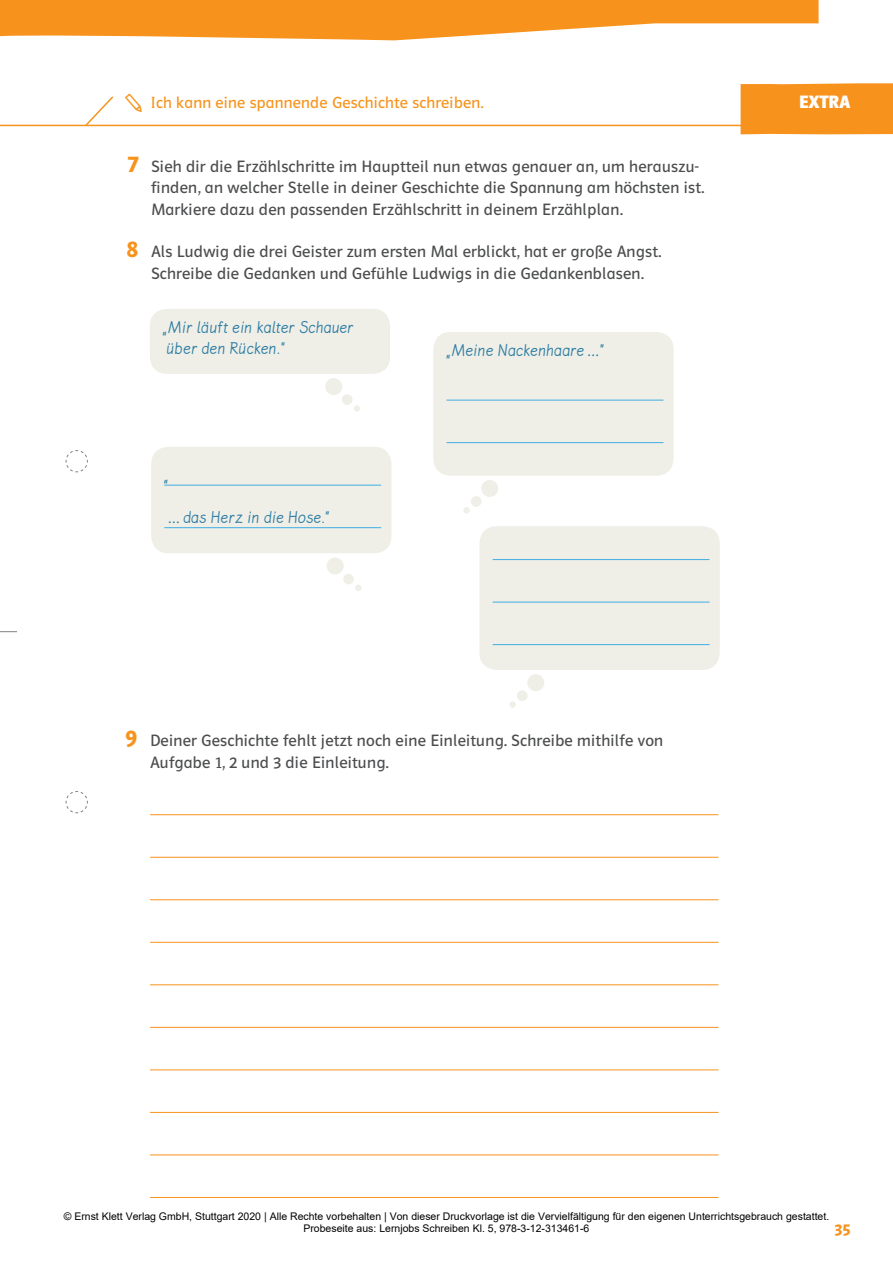
<style>
.page{position:relative;width:893px;height:1263px;background:#fff}
.page>*{position:absolute;margin:0;border:0;box-sizing:border-box;transform-origin:0 0}
.t1{font:24px "Polo Basis TB Hfett";color:#f7931d}
.t2{font:18px/21px "Lemme Script BY05";letter-spacing:.02em;color:#2d7ca3}
.t3{font:700 18px "Polo Basis TB";color:#fff}
.t4{font:16.5px/21.3px "Polo Basis TB Buch";letter-spacing:.01em;color:#4b4c4d}
.t5{font:16.5px "Polo Basis TB Hfett";color:#f7931d}
.t6{font:16.2px "Polo Basis TB Buch";letter-spacing:.01em;color:#f7931d}
.t7{font:10.5px/12.6px "Arial";color:#000;text-align:center}
</style>
<div class="page">
<div style="left:741px;top:83px;width:152px;height:51px;background:#f7931d"></div>
<svg style="left:83px;top:96px;width:32px;height:31px"></svg>
<hr style="left:0;top:125px;width:893px;height:1px;background:#f7931d">
<div style="left:150px;top:309px;width:240px;height:65px;background:#efefe7;border-radius:17px"></div>
<div style="left:325px;top:378px;width:17px;height:17px;background:#efefe7;border-radius:50%"></div>
<div style="left:342px;top:394px;width:11px;height:11px;background:#efefe7;border-radius:50%"></div>
<div style="left:354px;top:405px;width:6px;height:7px;background:#efefe7;border-radius:50%"></div>
<div style="left:433px;top:332px;width:241px;height:144px;background:#efefe7;border-radius:17px"></div>
<hr style="left:446px;top:400px;width:217px;height:1px;background:#40ade2">
<hr style="left:446px;top:442px;width:217px;height:1px;background:#40ade2">
<div style="left:481px;top:480px;width:17px;height:17px;background:#efefe7;border-radius:50%"></div>
<div style="left:471px;top:496px;width:10px;height:11px;background:#efefe7;border-radius:50%"></div>
<div style="left:463px;top:507px;width:7px;height:6px;background:#efefe7;border-radius:50%"></div>
<div style="left:151px;top:447px;width:240px;height:106px;background:#efefe7;border-radius:17px"></div>
<hr style="left:164px;top:485px;width:217px;height:1px;background:#40ade2">
<hr style="left:164px;top:527px;width:217px;height:1px;background:#40ade2">
<div style="left:327px;top:557px;width:17px;height:17px;background:#efefe7;border-radius:50%"></div>
<div style="left:343px;top:574px;width:11px;height:10px;background:#efefe7;border-radius:50%"></div>
<svg style="left:355px;top:585px;width:6px;height:6px"></svg>
<div style="left:479px;top:526px;width:241px;height:144px;background:#efefe7;border-radius:17px"></div>
<hr style="left:493px;top:559px;width:216px;height:1px;background:#40ade2">
<hr style="left:493px;top:602px;width:216px;height:1px;background:#40ade2">
<hr style="left:493px;top:644px;width:216px;height:1px;background:#40ade2">
<div style="left:527px;top:674px;width:17px;height:17px;background:#efefe7;border-radius:50%"></div>
<div style="left:517px;top:690px;width:11px;height:11px;background:#efefe7;border-radius:50%"></div>
<div style="left:509px;top:701px;width:7px;height:7px;background:#efefe7;border-radius:50%"></div>
<svg style="left:65px;top:450px;width:23px;height:23px"></svg>
<svg style="left:65px;top:791px;width:23px;height:22px"></svg>
<svg style="left:0;top:631px;width:17px;height:1px"></svg>
<hr style="left:150px;top:814px;width:568px;height:1px;background:#f7931d">
<hr style="left:150px;top:857px;width:568px;height:1px;background:#f7931d">
<hr style="left:150px;top:899px;width:568px;height:1px;background:#f7931d">
<hr style="left:150px;top:942px;width:568px;height:1px;background:#f7931d">
<hr style="left:150px;top:984px;width:568px;height:1px;background:#f7931d">
<hr style="left:150px;top:1027px;width:568px;height:1px;background:#f7931d">
<hr style="left:150px;top:1069px;width:568px;height:1px;background:#f7931d">
<hr style="left:150px;top:1112px;width:568px;height:1px;background:#f7931d">
<hr style="left:150px;top:1154px;width:568px;height:1px;background:#f7931d">
<hr style="left:150px;top:1197px;width:568px;height:1px;background:#f7931d">
<svg style="left:0;top:0;width:819px;height:40px"></svg>
<p class="t6" style="left:151px;top:94px;width:334px">Ich kann eine spannende Geschichte schreiben.</p>
<p class="t3" style="left:799px;top:92px;width:53px">EXTRA</p>
<h1 class="t1" style="left:128px;top:151px;width:13px">7</h1>
<h1 class="t1" style="left:127px;top:236px;width:13px">8</h1>
<p class="t4" style="left:151px;top:156px;width:555px">Sieh dir die Erzählschritte im Hauptteil nun etwas genauer an, um herauszu&shy;finden, an welcher Stelle in deiner Geschichte die Spannung am höchsten ist.<br>Markiere dazu den passenden Erzählschritt in deinem Erzählplan.</p>
<p class="t4" style="left:151px;top:241px;width:512px">Als Ludwig die drei Geister zum ersten Mal erblickt, hat er große Angst.<br>Schreibe die Gedanken und Gefühle Ludwigs in die Gedankenblasen.</p>
<p class="t2" style="left:163px;top:317px;width:193px">„Mir läuft ein kalter Schauer über den Rücken.“</p>
<p class="t2" style="left:446px;top:341px;width:159px">„Meine Nackenhaare…“</p>
<p class="t2" style="left:164px;top:465px;width:7px">„</p>
<p class="t2" style="left:169px;top:508px;width:163px">…das Herz in die Hose.“</p>
<h1 class="t1" style="left:126px;top:725px;width:13px">9</h1>
<p class="t4" style="left:150px;top:730px;width:515px">Deiner Geschichte fehlt jetzt noch eine Einleitung. Schreibe mithilfe von<br>Aufgabe 1, 2 und 3 die Einleitung.</p>
<p class="t7" style="left:64px;top:1209px;width:767px">© Ernst Klett Verlag GmbH, Stuttgart 2020 | Alle Rechte vorbehalten | Von dieser Druckvorlage ist die Vervielfältigung für den eigenen Unterrichtsgebrauch gestattet.<br>Probeseite aus: Lernjobs Schreiben Kl. 5, 978-3-12-313461-6</p>
<p class="t5" style="left:834px;top:1220px;width:18px">35</p>
</div>
